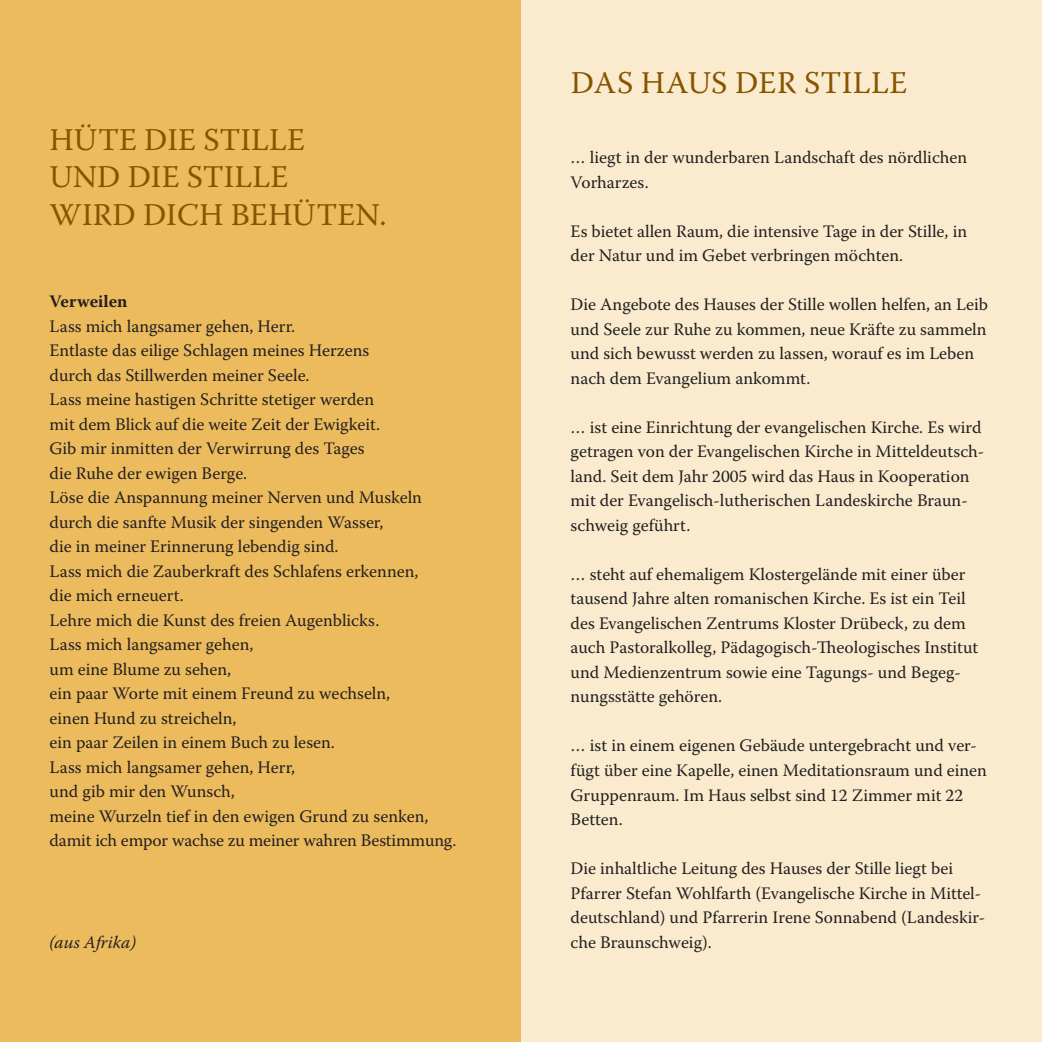
<style>
.page{position:relative;width:1042px;height:1042px;background:#fff}
.page>*{position:absolute;margin:0;border:0;box-sizing:border-box;transform-origin:0 0}
.t1{font:31.5px/37.8px "Warnock Pro";letter-spacing:.005em;color:#875400}
.t2{font:17.5px/24.5px "Warnock Pro";color:#231f20}
.t3{font:italic 17.5px "Warnock Pro";letter-spacing:.01em;color:#231f20}
.t4{font:700 17.5px "Warnock Pro";color:#231f20}
</style>
<div class="page">
<div style="left:521px;top:0;width:521px;height:1042px;background:#faebcf"></div>
<div style="left:0;top:0;width:521px;height:1042px;background:#ecbb5d"></div>
<h1 class="t1" style="left:50px;top:120px;width:338px">HÜTE DIE STILLE<br>UND DIE STILLE<br>WIRD DICH BEHÜTEN.</h1>
<p class="t4" style="left:50px;top:291px;width:79px">Verweilen</p>
<p class="t2" style="left:50px;top:313px;width:408px">Lass mich langsamer gehen, Herr.<br>Entlaste das eilige Schlagen meines Herzens<br>durch das Stillwerden meiner Seele.<br>Lass meine hastigen Schritte stetiger werden<br>mit dem Blick auf die weite Zeit der Ewigkeit.<br>Gib mir inmitten der Verwirrung des Tages<br>die Ruhe der ewigen Berge.<br>Löse die Anspannung meiner Nerven und Muskeln durch die sanfte Musik der singenden Wasser,<br>die in meiner Erinnerung lebendig sind.<br>Lass mich die Zauberkraft des Schlafens erkennen,<br>die mich erneuert.<br>Lehre mich die Kunst des freien Augenblicks.<br>Lass mich langsamer gehen,<br>um eine Blume zu sehen,<br>ein paar Worte mit einem Freund zu wechseln,<br>einen Hund zu streicheln,<br>ein paar Zeilen in einem Buch zu lesen.<br>Lass mich langsamer gehen, Herr,<br>und gib mir den Wunsch,<br>meine Wurzeln tief in den ewigen Grund zu senken, damit ich empor wachse zu meiner wahren Bestimmung.</p>
<p class="t3" style="left:50px;top:931px;width:88px">(aus Afrika)</p>
<h1 class="t1" style="left:571px;top:63px;width:338px">DAS HAUS DER STILLE</h1>
<p class="t2" style="left:570px;top:145px;width:398px">… liegt in der wunderbaren Landschaft des nördlichen<br>Vorharzes.</p>
<p class="t2" style="left:570px;top:219px;width:398px">Es bietet allen Raum, die intensive Tage in der Stille, in der Natur und im Gebet verbringen möchten.</p>
<p class="t2" style="left:570px;top:292px;width:419px">Die Angebote des Hauses der Stille wollen helfen, an Leib und Seele zur Ruhe zu kommen, neue Kräfte zu sammeln und sich bewusst werden zu lassen, worauf es im Leben nach dem Evangelium ankommt.</p>
<p class="t2" style="left:570px;top:415px;width:415px">… ist eine Einrichtung der evangelischen Kirche. Es wird getragen von der Evangelischen Kirche in Mitteldeutsch&shy;land. Seit dem Jahr 2005 wird das Haus in Kooperation mit der Evangelisch-lutherischen Landeskirche Braun&shy;schweig geführt.</p>
<p class="t2" style="left:570px;top:562px;width:409px">… steht auf ehemaligem Klostergelände mit einer über tausend Jahre alten romanischen Kirche. Es ist ein Teil des Evangelischen Zentrums Kloster Drübeck, zu dem auch Pastoralkolleg, Pädagogisch-Theologisches Institut und Medienzentrum sowie eine Tagungs- und Begeg&shy;nungsstätte gehören.</p>
<p class="t2" style="left:570px;top:733px;width:418px">… ist in einem eigenen Gebäude untergebracht und ver&shy;fügt über eine Kapelle, einen Meditationsraum und einen Gruppenraum. Im Haus selbst sind 12 Zimmer mit 22<br>Betten.</p>
<p class="t2" style="left:570px;top:856px;width:416px">Die inhaltliche Leitung des Hauses der Stille liegt bei Pfarrer Stefan Wohlfarth (Evangelische Kirche in Mittel&shy;deutschland) und Pfarrerin Irene Sonnabend (Landeskir&shy;che Braunschweig).</p>
</div>
